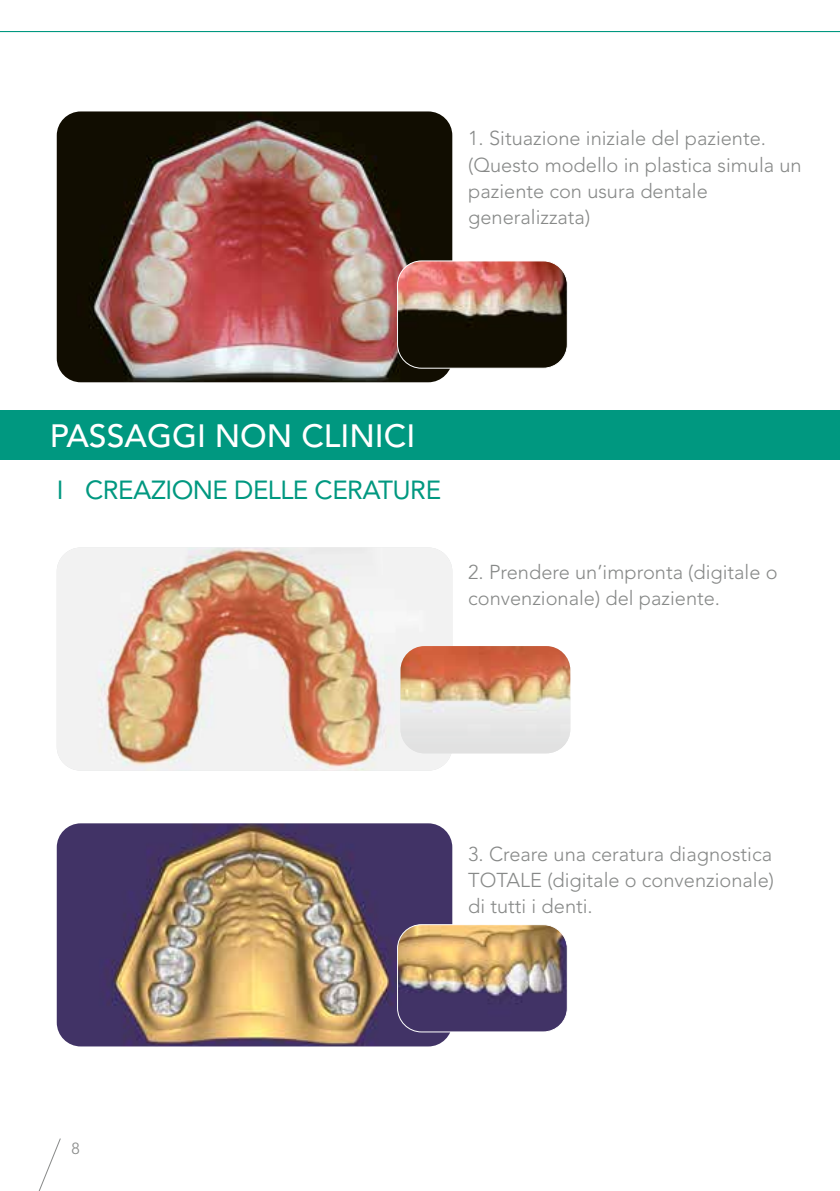
<style>
.page{position:relative;width:840px;height:1191px;background:#fff}
.page>*{position:absolute;margin:0;border:0;box-sizing:border-box;transform-origin:0 0}
.t1{font:500 32px "Avenir LT Std";color:#fff}
.t2{font:26px "Avenir LT Std";letter-spacing:-.02em;color:#009880}
.t3{font:300 20px/26px "Avenir LT Std";color:#878988}
.t4{font:300 16px "Avenir LT Std";color:#878988}
</style>
<div class="page">
<svg style="left:38px;top:1138px;width:23px;height:53px"></svg>
<img style="left:57px;top:547px;width:395px;height:223px">
<img style="left:57px;top:111px;width:395px;height:271px">
<img style="left:397px;top:261px;width:170px;height:107px">
<div style="left:397px;top:261px;width:170px;height:107px;border:1px solid #fff;border-radius:24px"></div>
<img style="left:57px;top:823px;width:395px;height:223px">
<img style="left:397px;top:924px;width:170px;height:108px">
<div style="left:397px;top:924px;width:170px;height:108px;border:1px solid #fff;border-radius:24px"></div>
<img style="left:400px;top:646px;width:170px;height:107px">
<div style="left:0;top:411px;width:839px;height:49px;background:#009880"></div>
<hr style="left:0;top:31px;width:839px;height:1px;background:#009880">
<p class="t3" style="left:468px;top:126px;width:335px">1. Situazione iniziale del paziente. (Questo modello in plastica simula un paziente con usura dentale generalizzata)</p>
<h1 class="t1" style="left:50px;top:418px;width:367px">PASSAGGI NON CLINICI</h1>
<h2 class="t2" style="left:57px;top:475px;width:385px">I CREAZIONE DELLE CERATURE</h2>
<p class="t3" style="left:468px;top:559px;width:311px">2. Prendere un’impronta (digitale o convenzionale) del paziente.</p>
<p class="t4" style="left:71px;top:1138px;width:10px">8</p>
<p class="t3" style="left:468px;top:840px;width:307px;text-align:justify">3. Creare una ceratura diagnostica TOTALE (digitale o convenzionale) di tutti i denti.</p>
</div>
